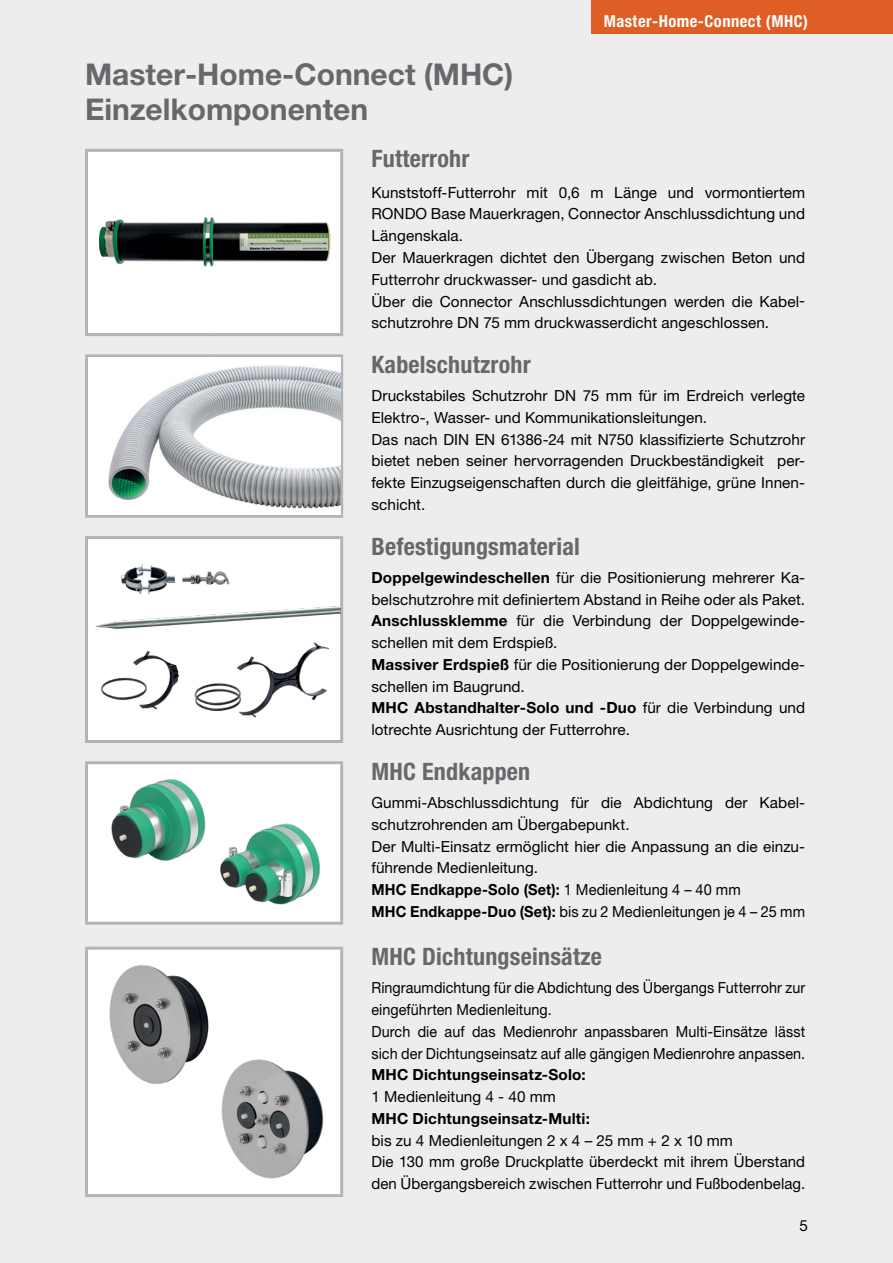
<style>
.page{position:relative;width:893px;height:1263px;background:#ededee}
.page>*{position:absolute;margin:0;border:0;box-sizing:border-box;transform-origin:0 0}
.t1{font:700 30px/34.5px "Helvetica Neue LT Pro";color:#67686b}
.t2{font:700 condensed 24px "Helvetica Neue LT Pro";letter-spacing:.01em;color:#67686b}
.t3{font:700 condensed 16.5px "Helvetica Neue LT Pro";letter-spacing:.03em;color:#fff}
.t4{font:15.3px/21.8px "Helvetica Neue LT Pro";letter-spacing:.005em;color:#000}
.t5{font:15.3px/21.8px "Helvetica Neue LT Pro";letter-spacing:.005em;color:#000;scale:.94 1}
.t6{font:700 15.3px "Helvetica Neue LT Pro";letter-spacing:.015em;color:#000}
.s1{font-weight:700}
</style>
<div class="page">
<div style="left:591px;top:0;width:302px;height:34px;background:#df5e25"></div>
<svg style="left:87px;top:152px;width:255px;height:1042px;fill:#fff"></svg>
<hr style="left:85px;top:149px;width:129px;height:3px;background:#b1b4b6">
<hr style="left:85px;top:152px;width:3px;height:181px;background:#b1b4b6">
<hr style="left:214px;top:149px;width:129px;height:3px;background:#b1b4b6">
<hr style="left:340px;top:152px;width:3px;height:181px;background:#b1b4b6">
<hr style="left:85px;top:354px;width:129px;height:3px;background:#b1b4b6">
<hr style="left:85px;top:357px;width:3px;height:158px;background:#b1b4b6">
<hr style="left:214px;top:354px;width:129px;height:3px;background:#b1b4b6">
<hr style="left:340px;top:357px;width:3px;height:158px;background:#b1b4b6">
<hr style="left:85px;top:515px;width:129px;height:3px;background:#b1b4b6">
<hr style="left:214px;top:515px;width:129px;height:3px;background:#b1b4b6">
<hr style="left:85px;top:536px;width:129px;height:3px;background:#b1b4b6">
<hr style="left:85px;top:539px;width:3px;height:201px;background:#b1b4b6">
<hr style="left:214px;top:536px;width:129px;height:3px;background:#b1b4b6">
<hr style="left:340px;top:539px;width:3px;height:201px;background:#b1b4b6">
<hr style="left:85px;top:740px;width:129px;height:3px;background:#b1b4b6">
<hr style="left:214px;top:740px;width:129px;height:3px;background:#b1b4b6">
<hr style="left:85px;top:761px;width:129px;height:3px;background:#b1b4b6">
<hr style="left:85px;top:764px;width:3px;height:158px;background:#b1b4b6">
<hr style="left:214px;top:761px;width:129px;height:3px;background:#b1b4b6">
<hr style="left:340px;top:764px;width:3px;height:158px;background:#b1b4b6">
<hr style="left:85px;top:922px;width:129px;height:3px;background:#b1b4b6">
<hr style="left:214px;top:922px;width:129px;height:3px;background:#b1b4b6">
<hr style="left:85px;top:947px;width:129px;height:3px;background:#b1b4b6">
<hr style="left:85px;top:950px;width:3px;height:244px;background:#b1b4b6">
<hr style="left:214px;top:947px;width:129px;height:3px;background:#b1b4b6">
<hr style="left:340px;top:950px;width:3px;height:244px;background:#b1b4b6">
<hr style="left:85px;top:1194px;width:129px;height:3px;background:#b1b4b6">
<hr style="left:214px;top:1194px;width:129px;height:3px;background:#b1b4b6">
<hr style="left:85px;top:333px;width:129px;height:3px;background:#b1b4b6">
<hr style="left:214px;top:333px;width:129px;height:3px;background:#b1b4b6">
<img style="left:88px;top:205px;width:250px;height:78px">
<img style="left:88px;top:357px;width:252px;height:158px">
<img style="left:88px;top:552px;width:252px;height:183px">
<img style="left:102px;top:772px;width:107px;height:94px">
<img style="left:214px;top:819px;width:119px;height:94px">
<img style="left:88px;top:950px;width:126px;height:164px">
<img style="left:214px;top:1042px;width:126px;height:152px">
<p class="t3" style="left:604px;top:11px;width:206px">Master-Home-Connect (MHC)</p>
<h1 class="t1" style="left:85px;top:57px;width:430px">Master-Home-Connect (MHC)<br>Einzelkomponenten</h1>
<h2 class="t2" style="left:371px;top:144px;width:100px">Futterrohr</h2>
<p class="t4" style="left:371px;top:181px;width:435px">Kunststoff-Futterrohr mit 0,6 m Länge und vormontiertem RONDO Base Mauerkragen, Connector Anschlussdichtung und Längenskala.<br>Der Mauerkragen dichtet den Übergang zwischen Beton und Futterrohr druckwasser- und gasdicht ab.<br>Über die Connector Anschlussdichtungen werden die Kabel&shy;schutzrohre DN 75 mm druckwasserdicht angeschlossen.</p>
<h2 class="t2" style="left:371px;top:350px;width:161px">Kabelschutzrohr</h2>
<p class="t4" style="left:371px;top:385px;width:435px">Druckstabiles Schutzrohr DN 75 mm für im Erdreich verlegte Elektro-, Wasser- und Kommunikationsleitungen.<br>Das nach DIN EN 61386-24 mit N750 klassifizierte Schutzrohr bietet neben seiner hervorragenden Druckbeständigkeit per&shy;fekte Einzugseigenschaften durch die gleitfähige, grüne Innen&shy;schicht.</p>
<h2 class="t2" style="left:371px;top:532px;width:210px">Befestigungsmaterial</h2>
<p class="t4" style="left:371px;top:566px;width:435px"><span class="s1">Doppelgewindeschellen</span> für die Positionierung mehrerer Ka&shy;belschutzrohre mit definiertem Abstand in Reihe oder als Paket.<br><span class="s1">Anschlussklemme</span> für die Verbindung der Doppelgewinde&shy;schellen mit dem Erdspieß.<br><span class="s1">Massiver Erdspieß</span> für die Positionierung der Doppelgewinde&shy;schellen im Baugrund.<br><span class="s1">MHC Abstandhalter-Solo und -Duo</span> für die Verbindung und lotrechte Ausrichtung der Futterrohre.</p>
<h2 class="t2" style="left:371px;top:757px;width:160px">MHC Endkappen</h2>
<p class="t4" style="left:371px;top:791px;width:435px">Gummi-Abschlussdichtung für die Abdichtung der Kabel&shy;schutzrohrenden am Übergabepunkt.<br>Der Multi-Einsatz ermöglicht hier die Anpassung an die einzu&shy;führende Medienleitung.<br><span class="s1">MHC Endkappe-Solo (Set):</span> 1 Medienleitung 4 – 40 mm<br><span class="s1">MHC Endkappe-Duo (Set):</span> bis zu 2 Medienleitungen je 4 – 25 mm</p>
<h2 class="t2" style="left:371px;top:942px;width:232px">MHC Dichtungseinsätze</h2>
<p class="t5" style="left:371px;top:977px;width:463px">Ringraumdichtung für die Abdichtung des Übergangs Futterrohr zur eingeführten Medienleitung.<br>Durch die auf das Medienrohr anpassbaren Multi-Einsätze lässt sich der Dichtungseinsatz auf alle gängigen Medienrohre anpassen.</p>
<p class="t6" style="left:371px;top:1065px;width:216px">MHC Dichtungseinsatz-Solo:</p>
<p class="t4" style="left:371px;top:1086px;width:186px">1 Medienleitung 4 - 40 mm</p>
<p class="t6" style="left:371px;top:1109px;width:220px">MHC Dichtungseinsatz-Multi:</p>
<p class="t4" style="left:371px;top:1129px;width:435px">bis zu 4 Medienleitungen 2 x 4 – 25 mm + 2 x 10 mm<br>Die 130 mm große Druckplatte überdeckt mit ihrem Überstand den Übergangsbereich zwischen Futterrohr und Fußbodenbelag.</p>
<p class="t4" style="left:799px;top:1215px;width:10px">5</p>
</div>
